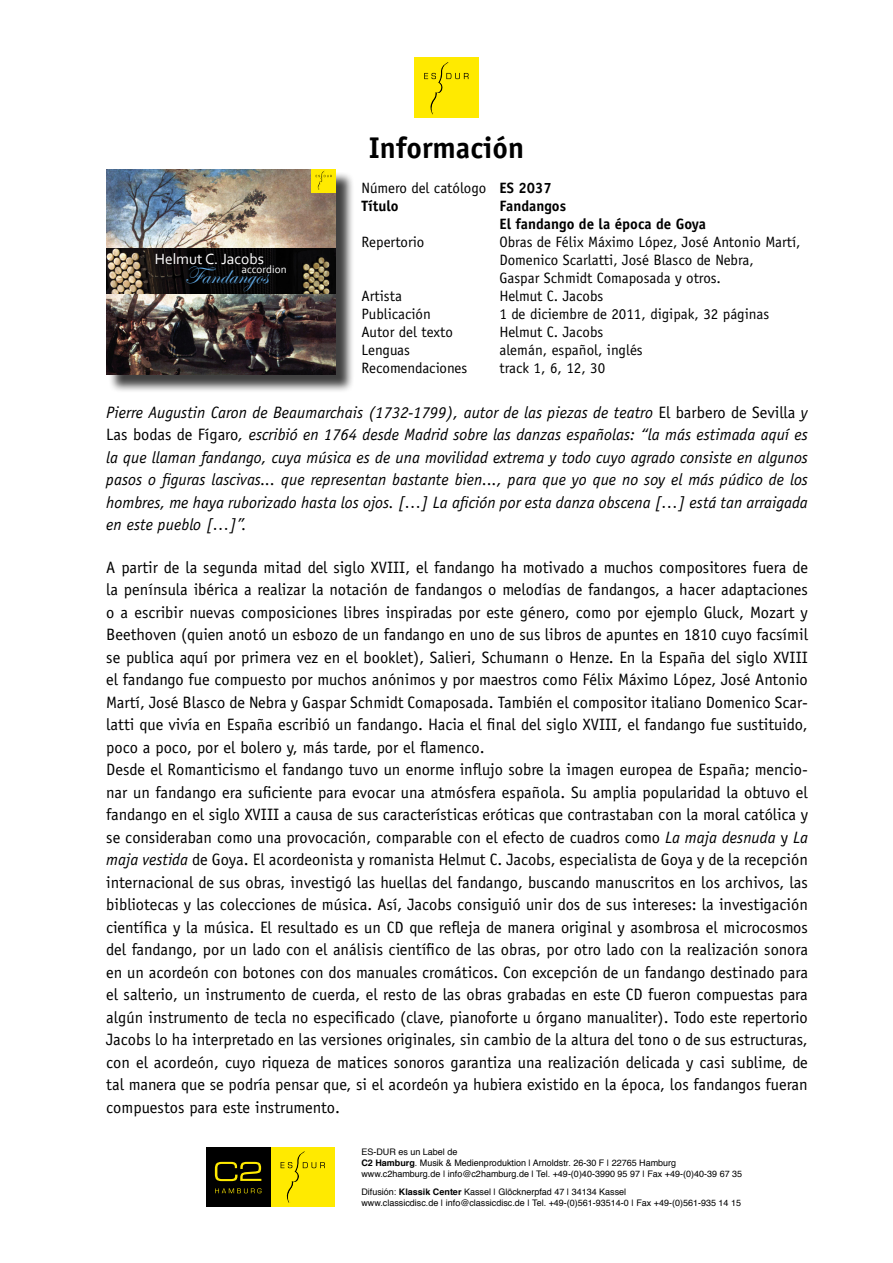
<style>
.page{position:relative;width:893px;height:1263px;background:#fff}
.page>*{position:absolute;margin:0;border:0;box-sizing:border-box;transform-origin:0 0}
.t1{font:700 30px "Officina Sans";color:#000}
.t2{font:25.2px "Edwardian Script ITC";color:#5ea5df}
.t3{font:16.5px/22.5px "Officina Sans";color:#000}
.t4{font:italic 16.5px/22.5px "Officina Sans";color:#000;text-align:justify}
.t5{font:15.45px "Corbel";color:#fff}
.t6{font:15px/18px "Officina Sans";color:#000}
.t7{font:700 15px/18px "Officina Sans";color:#000}
.t8{font:11.1px "Corbel";color:#fff}
.t9{font:9px/10.8px "Helvetica";color:#000}
.s1{font-weight:700}
.s2{font-style:normal}
.s3{font-style:italic}
</style>
<div class="page">
<div style="left:414px;top:58px;width:65px;height:60px;background:#ffea00"></div>
<svg style="left:424px;top:62px;width:45px;height:53px"></svg>
<div style="left:271px;top:1147px;width:64px;height:60px;background:#ffea00"></div>
<svg style="left:281px;top:1151px;width:44px;height:52px"></svg>
<div style="left:206px;top:1147px;width:64px;height:60px;background:#000"></div>
<svg style="left:215px;top:1162px;width:46px;height:19px"></svg>
<svg style="left:215px;top:1188px;width:46px;height:5px"></svg>
<div style="left:109px;top:172px;width:246px;height:222px;background:#000;opacity:.75"></div>
<img style="left:106px;top:293px;width:230px;height:82px">
<img style="left:106px;top:169px;width:230px;height:79px">
<img style="left:106px;top:248px;width:230px;height:45px">
<svg style="left:312px;top:169px;width:31px;height:24px"></svg>
<svg style="left:335px;top:373px;width:8px;height:8px"></svg>
<p class="t5" style="left:155px;top:252px;width:111px">!"#$%&amp;'()'*+,-./</p>
<p class="t8" style="left:242px;top:265px;width:47px">+,,-012-3</p>
<h2 class="t2" style="left:185px;top:266px;width:85px">Fandangos</h2>
<h1 class="t1" style="left:369px;top:129px;width:157px">Información</h1>
<p class="t6" style="left:361px;top:179px;width:192px">Número del católogo <span class="s1">ES 2037<br>Título</span></p>
<p class="t7" style="left:499px;top:197px;width:208px">Fandangos<br>El fandango de la época de Goya</p>
<p class="t6" style="left:361px;top:233px;width:64px">Repertorio</p>
<p class="t6" style="left:499px;top:233px;width:303px">Obras de Félix Máximo López, José Antonio Martí,<br>Domenico Scarlatti, José Blasco de Nebra,<br>Gaspar Schmidt Comaposada y otros.</p>
<p class="t6" style="left:361px;top:287px;width:42px">Artista</p>
<p class="t6" style="left:499px;top:287px;width:105px">Helmut C. Jacobs</p>
<p class="t6" style="left:361px;top:305px;width:71px">Publicación</p>
<p class="t6" style="left:499px;top:305px;width:271px">1 de diciembre de 2011, digipak, 32 páginas</p>
<p class="t6" style="left:361px;top:323px;width:93px">Autor del texto</p>
<p class="t6" style="left:499px;top:323px;width:105px">Helmut C. Jacobs</p>
<p class="t6" style="left:361px;top:341px;width:50px">Lenguas</p>
<p class="t6" style="left:499px;top:341px;width:145px">alemán, español, inglés</p>
<p class="t6" style="left:361px;top:359px;width:107px">Recomendaciones</p>
<p class="t6" style="left:499px;top:359px;width:107px">track 1, 6, 12, 30</p>
<p class="t4" style="left:106px;top:401px;width:703px">Pierre Augustin Caron de Beaumarchais (1732-1799), autor de las piezas de teatro <span class="s2">El barbero de Sevilla</span> y <span class="s2">Las bodas de Fígaro</span>, escribió en 1764 desde Madrid sobre las danzas españolas: “la más estimada aquí es la que llaman fandango, cuya música es de una movilidad extrema y todo cuyo agrado consiste en algunos pasos o figuras lascivas... que representan bastante bien..., para que yo que no soy el más púdico de los hombres, me haya ruborizado hasta los ojos. […] La afición por esta danza obscena […] está tan arraigada en este pueblo […]”.</p>
<p class="t3" style="left:106px;top:556px;width:703px">A partir de la segunda mitad del siglo XVIII, el fandango ha motivado a muchos compositores fuera de la península ibérica a realizar la notación de fandangos o melodías de fandangos, a hacer adaptaciones o a escribir nuevas composiciones libres inspiradas por este género, como por ejemplo Gluck, Mozart y Beethoven (quien anotó un esbozo de un fandango en uno de sus libros de apuntes en 1810 cuyo facsímil se publica aquí por primera vez en el booklet), Salieri, Schumann o Henze. En la España del siglo XVIII el fandango fue compuesto por muchos anónimos y por maestros como Félix Máximo López, José Antonio Martí, José Blasco de Nebra y Gaspar Schmidt Comaposada. También el compositor italiano Domenico Scar&shy;latti que vivía en España escribió un fandango. Hacia el final del siglo XVIII, el fandango fue sustituido, poco a poco, por el bolero y, más tarde, por el flamenco.<br>Desde el Romanticismo el fandango tuvo un enorme influjo sobre la imagen europea de España; mencio&shy;nar un fandango era suficiente para evocar una atmósfera española. Su amplia popularidad la obtuvo el fandango en el siglo XVIII a causa de sus características eróticas que contrastaban con la moral católica y se consideraban como una provocación, comparable con el efecto de cuadros como <span class="s3">La maja desnuda</span> y <span class="s3">La maja vestida</span> de Goya. El acordeonista y romanista Helmut C. Jacobs, especialista de Goya y de la recepción internacional de sus obras, investigó las huellas del fandango, buscando manuscritos en los archivos, las bibliotecas y las colecciones de música. Así, Jacobs consiguió unir dos de sus intereses: la investigación científica y la música. El resultado es un CD que refleja de manera original y asombrosa el microcosmos del fandango, por un lado con el análisis científico de las obras, por otro lado con la realización sonora en un acordeón con botones con dos manuales cromáticos. Con excepción de un fandango destinado para el salterio, un instrumento de cuerda, el resto de las obras grabadas en este CD fueron compuestas para algún instrumento de tecla no especificado (clave, pianoforte u órgano manualiter). Todo este repertorio Jacobs lo ha interpretado en las versiones originales, sin cambio de la altura del tono o de sus estructuras, con el acordeón, cuyo riqueza de matices sonoros garantiza una realización delicada y casi sublime, de tal manera que se podría pensar que, si el acordeón ya hubiera existido en la época, los fandangos fueran compuestos para este instrumento.</p>
<p class="t9" style="left:361px;top:1146px;width:382px">ES-DUR es un Label de<br><span class="s1">C2 Hamburg</span>. Musik &amp; Medienproduktion | Arnoldstr. 26-30 F | 22765 Hamburg www.c2hamburg.de | info@c2hamburg.de | Tel. +49-(0)40-3990 95 97 | Fax +49-(0)40-39 67 35</p>
<p class="t9" style="left:361px;top:1187px;width:381px">Difusión: <span class="s1">Klassik Center</span> Kassel | Glöcknerpfad 47 | 34134 Kassel<br>www.classicdisc.de | info@classicdisc.de | Tel. +49-(0)561-93514-0 | Fax +49-(0)561-935 14 15</p>
</div>
